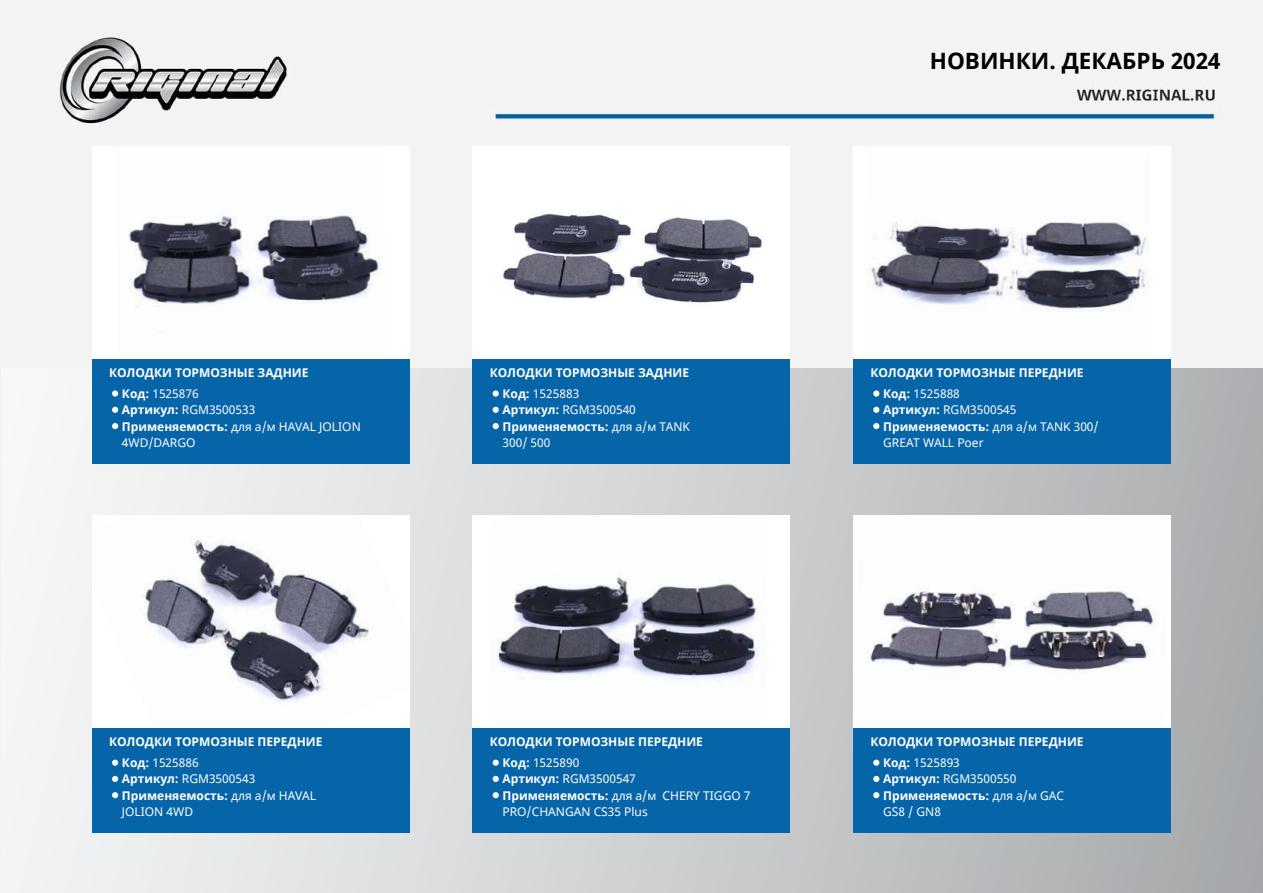
<style>
.page{position:relative;width:1263px;height:893px;background:#f3f3f3}
.page>*{position:absolute;margin:0;border:0;box-sizing:border-box;transform-origin:0 0}
.t1{font:700 22.5px "Noto Sans";color:#000}
.t2{font:12px/16.5px "Noto Sans";color:#fff}
.t3{font:700 12px "Noto Sans";color:#fff}
.s1{font-weight:700}
</style>
<div class="page">
<div style="left:2px;top:368px;width:1261px;height:525px;background:linear-gradient(to right,#f5f7f8,#a8abaf)"></div>
<div style="left:92px;top:146px;width:318px;height:317px;background:#fff"></div>
<div style="left:853px;top:146px;width:318px;height:317px;background:#fff"></div>
<div style="left:473px;top:515px;width:317px;height:317px;background:#fff"></div>
<img style="left:128px;top:215px;width:252px;height:117px">
<img style="left:853px;top:515px;width:317px;height:213px">
<img style="left:867px;top:222px;width:282px;height:90px">
<img style="left:92px;top:515px;width:318px;height:213px">
<img style="left:496px;top:573px;width:264px;height:108px">
<img style="left:473px;top:146px;width:316px;height:213px">
<div style="left:92px;top:359px;width:318px;height:104px;background:#0664a8"></div>
<div style="left:853px;top:728px;width:318px;height:104px;background:#0664a8"></div>
<div style="left:473px;top:359px;width:317px;height:104px;background:#0664a8"></div>
<div style="left:853px;top:359px;width:318px;height:104px;background:#0664a8"></div>
<div style="left:473px;top:728px;width:317px;height:104px;background:#0664a8"></div>
<div style="left:92px;top:728px;width:318px;height:104px;background:#0664a8"></div>
<div style="left:112px;top:390px;width:6px;height:7px;background:#fff;border-radius:50%"></div>
<svg style="left:112px;top:407px;width:6px;height:6px"></svg>
<svg style="left:112px;top:423px;width:6px;height:6px"></svg>
<svg style="left:873px;top:760px;width:6px;height:6px"></svg>
<svg style="left:873px;top:776px;width:6px;height:6px"></svg>
<svg style="left:873px;top:792px;width:6px;height:6px"></svg>
<div style="left:493px;top:390px;width:6px;height:7px;background:#fff;border-radius:50%"></div>
<svg style="left:493px;top:407px;width:6px;height:6px"></svg>
<svg style="left:493px;top:423px;width:6px;height:6px"></svg>
<div style="left:873px;top:390px;width:6px;height:7px;background:#fff;border-radius:50%"></div>
<svg style="left:873px;top:407px;width:6px;height:6px"></svg>
<svg style="left:873px;top:423px;width:6px;height:6px"></svg>
<svg style="left:493px;top:760px;width:6px;height:6px"></svg>
<svg style="left:493px;top:776px;width:6px;height:6px"></svg>
<svg style="left:493px;top:792px;width:6px;height:6px"></svg>
<svg style="left:112px;top:760px;width:6px;height:6px"></svg>
<svg style="left:112px;top:776px;width:6px;height:6px"></svg>
<svg style="left:112px;top:792px;width:6px;height:6px"></svg>
<h1 class="t1" style="left:930px;top:45px;width:292px">НОВИНКИ. ДЕКАБРЬ 2024</h1>
<p class="t3" style="left:109px;top:364px;width:201px">КОЛОДКИ ТОРМОЗНЫЕ ЗАДНИЕ</p>
<p class="t3" style="left:490px;top:364px;width:201px">КОЛОДКИ ТОРМОЗНЫЕ ЗАДНИЕ</p>
<p class="t3" style="left:870px;top:364px;width:215px">КОЛОДКИ ТОРМОЗНЫЕ ПЕРЕДНИЕ</p>
<p class="t2" style="left:122px;top:386px;width:240px"><span class="s1">Код:</span> 1525876<br><span class="s1">Артикул:</span> RGM3500533<br><span class="s1">Применяемость:</span> для а/м HAVAL JOLION<br>4WD/DARGO</p>
<p class="t2" style="left:502px;top:386px;width:189px"><span class="s1">Код:</span> 1525883<br><span class="s1">Артикул:</span> RGM3500540<br><span class="s1">Применяемость:</span> для а/м TANK<br>300/ 500</p>
<p class="t2" style="left:883px;top:386px;width:217px"><span class="s1">Код:</span> 1525888<br><span class="s1">Артикул:</span> RGM3500545<br><span class="s1">Применяемость:</span> для а/м TANK 300/<br>GREAT WALL Poer</p>
<p class="t3" style="left:109px;top:733px;width:215px">КОЛОДКИ ТОРМОЗНЫЕ ПЕРЕДНИЕ</p>
<p class="t3" style="left:490px;top:733px;width:215px">КОЛОДКИ ТОРМОЗНЫЕ ПЕРЕДНИЕ</p>
<p class="t3" style="left:870px;top:733px;width:215px">КОЛОДКИ ТОРМОЗНЫЕ ПЕРЕДНИЕ</p>
<p class="t2" style="left:122px;top:755px;width:196px"><span class="s1">Код:</span> 1525886<br><span class="s1">Артикул:</span> RGM3500543<br><span class="s1">Применяемость:</span> для а/м HAVAL<br>JOLION 4WD</p>
<p class="t2" style="left:502px;top:755px;width:249px"><span class="s1">Код:</span> 1525890<br><span class="s1">Артикул:</span> RGM3500547<br><span class="s1">Применяемость:</span> для а/м CHERY TIGGO 7<br>PRO/CHANGAN CS35 Plus</p>
<p class="t2" style="left:883px;top:755px;width:182px"><span class="s1">Код:</span> 1525893<br><span class="s1">Артикул:</span> RGM3500550<br><span class="s1">Применяемость:</span> для а/м GAC<br>GS8 / GN8</p>
</div>
